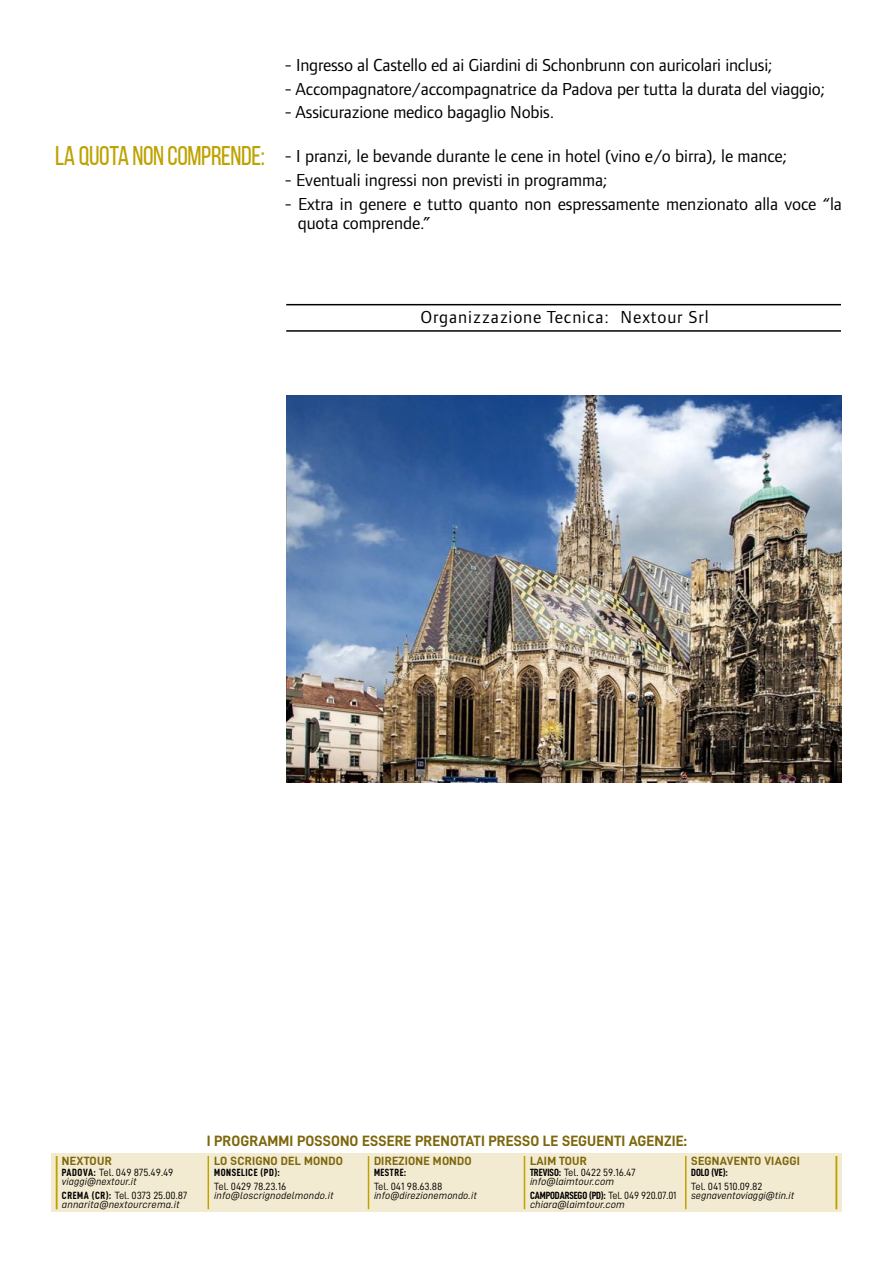
<style>
.page{position:relative;width:893px;height:1263px;background:#fff}
.page>*{position:absolute;margin:0;border:0;box-sizing:border-box;transform-origin:0 0}
.t1{font:27px "Bebas Neue";letter-spacing:-.015em;color:#bda200}
.t2{font:18px/19.5px "Foundry Form Sans OT2";letter-spacing:-.01em;color:#000}
.t3{font:18px "Foundry Form Sans OT2";letter-spacing:.05em;color:#000}
.t4{font:15px "D DIN Bold";letter-spacing:.01em;color:#7d660b}
.t5{font:12px "D DIN Bold";letter-spacing:.02em;color:#7d660b}
.t6{font:10.5px "D DIN Italic";letter-spacing:.01em;color:#000}
.t7{font:10.5px "D DIN";color:#000}
.t8{font:10.5px "D DIN Condensed Bold";color:#000}
.t9{font:10.5px "D DIN Condensed Bold";letter-spacing:.05em;color:#000}
.s1{font-family:"D DIN Condensed Bold"}
.s2{font-family:"D DIN"}
</style>
<div class="page">
<div style="left:51px;top:1153px;width:791px;height:59px;background:#f3ebd1"></div>
<hr style="left:56px;top:1156px;width:1px;height:53px;background:#bda200">
<hr style="left:524px;top:1156px;width:1px;height:53px;background:#bda200">
<hr style="left:685px;top:1156px;width:1px;height:53px;background:#bda200">
<hr style="left:836px;top:1156px;width:1px;height:53px;background:#bda200">
<hr style="left:368px;top:1156px;width:1px;height:53px;background:#bda200">
<hr style="left:208px;top:1156px;width:1px;height:53px;background:#bda200">
<hr style="left:286px;top:304px;width:555px;height:1px;background:#000">
<hr style="left:286px;top:330px;width:555px;height:2px;background:#000">
<img style="left:286px;top:396px;width:556px;height:387px">
<h1 class="t1" style="left:55px;top:141px;width:211px">LA QUOTA NON COMPRENDE:</h1>
<p class="t2" style="left:285px;top:54px;width:489px">- Ingresso al Castello ed ai Giardini di Schonbrunn con auricolari inclusi;</p>
<p class="t2" style="left:285px;top:78px;width:542px">- Accompagnatore/accompagnatrice da Padova per tutta la durata del viaggio;</p>
<p class="t2" style="left:285px;top:102px;width:271px">- Assicurazione medico bagaglio Nobis.</p>
<p class="t2" style="left:285px;top:146px;width:504px">- I pranzi, le bevande durante le cene in hotel (vino e/o birra), le mance;</p>
<p class="t2" style="left:285px;top:169px;width:324px">- Eventuali ingressi non previsti in programma;</p>
<p class="t2" style="left:298px;top:193px;width:546px;text-indent:-13px">- Extra in genere e tutto quanto non espressamente menzionato alla voce “la quota comprende.”</p>
<p class="t3" style="left:420px;top:304px;width:290px">Organizzazione Tecnica: Nextour Srl</p>
<p class="t5" style="left:62px;top:1154px;width:51px">NEXTOUR</p>
<p class="t7" style="left:62px;top:1167px;width:113px"><span class="s1">PADOVA:</span> Tel. 049 875.49.49</p>
<p class="t6" style="left:62px;top:1176px;width:76px">viaggi@nextour.it</p>
<p class="t7" style="left:62px;top:1189px;width:127px"><span class="s1">CREMA (CR):</span> Tel. 0373 25.00.87</p>
<p class="t6" style="left:62px;top:1198px;width:119px">annarita@nextourcrema.it</p>
<p class="t4" style="left:207px;top:1133px;width:482px">I PROGRAMMI POSSONO ESSERE PRENOTATI PRESSO LE SEGUENTI AGENZIE:</p>
<p class="t5" style="left:214px;top:1154px;width:130px">LO SCRIGNO DEL MONDO</p>
<p class="t9" style="left:214px;top:1167px;width:67px">MONSELICE (PD):</p>
<p class="t7" style="left:214px;top:1180px;width:74px">Tel. 0429 78.23.16</p>
<p class="t6" style="left:214px;top:1189px;width:121px">info@loscrignodelmondo.it</p>
<p class="t5" style="left:374px;top:1154px;width:99px">DIREZIONE MONDO</p>
<p class="t8" style="left:374px;top:1167px;width:34px">MESTRE:</p>
<p class="t7" style="left:374px;top:1180px;width:70px">Tel. 041 98.63.88</p>
<p class="t6" style="left:374px;top:1189px;width:104px">info@direzionemondo.it</p>
<p class="t5" style="left:530px;top:1154px;width:59px">LAIM TOUR</p>
<p class="t7" style="left:530px;top:1167px;width:107px"><span class="s1">TREVISO:</span> Tel. 0422 59.16.47</p>
<p class="t6" style="left:530px;top:1176px;width:86px">info@laimtour.com</p>
<p class="t8" style="left:530px;top:1189px;width:148px">CAMPODARSEGO (PD): <span class="s2">Tel. 049 920.07.01</span></p>
<p class="t6" style="left:530px;top:1198px;width:96px">chiara@laimtour.com</p>
<p class="t5" style="left:691px;top:1154px;width:110px">SEGNAVENTO VIAGGI</p>
<p class="t8" style="left:691px;top:1167px;width:38px">DOLO (VE):</p>
<p class="t7" style="left:691px;top:1180px;width:73px">Tel. 041 510.09.82</p>
<p class="t6" style="left:691px;top:1189px;width:105px">segnaventoviaggi@tin.it</p>
</div>
